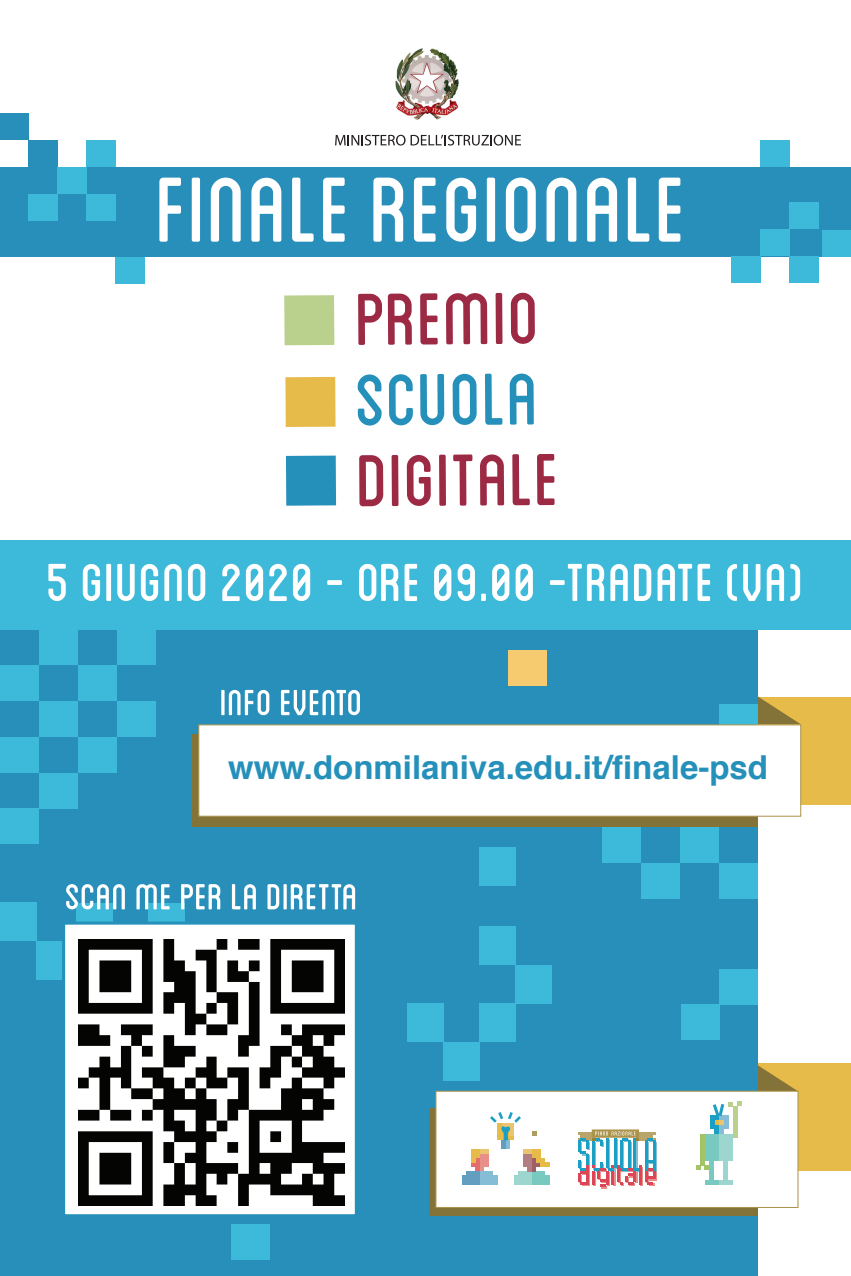
<style>
.page{position:relative;width:851px;height:1276px;background:#fff}
.page>*{position:absolute;margin:0;border:0;box-sizing:border-box;transform-origin:0 0}
.t1{font:103.2px "Blanch Caps";letter-spacing:-.005em;color:#9d2a44}
.t2{font:103.2px "Blanch Caps";letter-spacing:-.005em;color:#2590ba}
.t3{font:75px "Blanch Caps";color:#fff}
.t4{font:51px "Blanch Caps";color:#fff}
.t5{font:700 33px "Helvetica";color:#2590ba}
</style>
<div class="page">
<div style="left:0;top:167px;width:850px;height:90px;background:#288fba"></div>
<div style="left:757px;top:696px;width:93px;height:108px;background:#e6bb49"></div>
<svg style="left:757px;top:692px;width:43px;height:32px"></svg>
<div style="left:754px;top:1063px;width:96px;height:108px;background:#e6bb49"></div>
<svg style="left:757px;top:1058px;width:39px;height:32px"></svg>
<div style="left:0;top:629px;width:757px;height:647px;background:#288fba"></div>
<div style="left:0;top:540px;width:850px;height:89px;background:#3db9da"></div>
<div style="left:429px;top:1107px;width:328px;height:108px;background:#847338"></div>
<div style="left:435px;top:1090px;width:363px;height:117px;background:#fff;border:1px solid #ab934b"></div>
<svg style="left:578px;top:1129px;width:79px;height:59px"></svg>
<svg style="left:462px;top:1112px;width:87px;height:73px"></svg>
<svg style="left:696px;top:1101px;width:46px;height:83px"></svg>
<div style="left:192px;top:734px;width:565px;height:92px;background:#847338"></div>
<div style="left:284px;top:295px;width:50px;height:50px;background:#b9d18c"></div>
<div style="left:285px;top:377px;width:50px;height:50px;background:#e6bb49"></div>
<div style="left:286px;top:455px;width:50px;height:51px;background:#2590ba"></div>
<div style="left:718px;top:704px;width:39px;height:36px;background:#3db9da"></div>
<div style="left:680px;top:826px;width:38px;height:36px;background:#3db9da"></div>
<div style="left:602px;top:826px;width:39px;height:36px;background:#3db9da"></div>
<div style="left:641px;top:862px;width:39px;height:36px;background:#3db9da"></div>
<div style="left:681px;top:1003px;width:39px;height:36px;background:#3db9da"></div>
<div style="left:718px;top:862px;width:39px;height:36px;background:#3db9da"></div>
<div style="left:719px;top:969px;width:38px;height:36px;background:#3db9da"></div>
<div style="left:0;top:737px;width:39px;height:36px;background:#3db9da"></div>
<div style="left:39px;top:701px;width:39px;height:36px;background:#3db9da"></div>
<div style="left:78px;top:737px;width:39px;height:36px;background:#3db9da"></div>
<div style="left:117px;top:701px;width:39px;height:36px;background:#3db9da"></div>
<div style="left:78px;top:665px;width:39px;height:36px;background:#3db9da"></div>
<div style="left:117px;top:629px;width:39px;height:36px;background:#3db9da"></div>
<div style="left:0;top:665px;width:39px;height:36px;background:#3db9da"></div>
<div style="left:39px;top:629px;width:39px;height:36px;background:#3db9da"></div>
<div style="left:0;top:808px;width:39px;height:36px;background:#3db9da"></div>
<div style="left:39px;top:773px;width:39px;height:36px;background:#3db9da"></div>
<div style="left:76px;top:903px;width:36px;height:39px;background:#3db9da"></div>
<div style="left:148px;top:903px;width:36px;height:39px;background:#3db9da"></div>
<div style="left:0;top:902px;width:36px;height:39px;background:#3db9da"></div>
<div style="left:36px;top:941px;width:36px;height:38px;background:#3db9da"></div>
<div style="left:479px;top:1003px;width:36px;height:39px;background:#3db9da"></div>
<div style="left:479px;top:926px;width:36px;height:39px;background:#3db9da"></div>
<div style="left:515px;top:965px;width:36px;height:39px;background:#3db9da"></div>
<div style="left:479px;top:847px;width:36px;height:39px;background:#3db9da"></div>
<div style="left:407px;top:1003px;width:36px;height:39px;background:#3db9da"></div>
<div style="left:443px;top:1042px;width:36px;height:39px;background:#3db9da"></div>
<div style="left:231px;top:1224px;width:39px;height:36px;background:#3db9da"></div>
<div style="left:508px;top:649px;width:38px;height:36px;background:#f6cb6f"></div>
<div style="left:198px;top:724px;width:603px;height:92px;background:#fff;border:1px solid #ab934b"></div>
<img style="left:395px;top:48px;width:64px;height:72px">
<svg style="left:335px;top:135px;width:186px;height:11px"></svg>
<div style="left:62px;top:921px;width:296px;height:296px;background:#fff;border:3px solid #2590ba"></div>
<img style="left:78px;top:939px;width:267px;height:266px">
<div style="left:87px;top:194px;width:29px;height:27px;background:#3db9da"></div>
<div style="left:57px;top:167px;width:30px;height:27px;background:#3db9da"></div>
<div style="left:87px;top:140px;width:29px;height:27px;background:#3db9da"></div>
<div style="left:28px;top:140px;width:29px;height:27px;background:#288fba"></div>
<div style="left:0;top:113px;width:28px;height:27px;background:#288fba"></div>
<div style="left:28px;top:194px;width:29px;height:27px;background:#3db9da"></div>
<div style="left:116px;top:257px;width:29px;height:27px;background:#3db9da"></div>
<div style="left:760px;top:140px;width:29px;height:27px;background:#3db9da"></div>
<svg style="left:159px;top:178px;width:22px;height:64px"></svg>
<svg style="left:192px;top:178px;width:8px;height:64px"></svg>
<svg style="left:211px;top:178px;width:30px;height:64px"></svg>
<svg style="left:251px;top:178px;width:30px;height:64px"></svg>
<svg style="left:292px;top:178px;width:21px;height:64px"></svg>
<svg style="left:323px;top:178px;width:21px;height:64px"></svg>
<svg style="left:373px;top:178px;width:30px;height:64px"></svg>
<svg style="left:414px;top:178px;width:21px;height:64px"></svg>
<svg style="left:446px;top:178px;width:30px;height:64px"></svg>
<svg style="left:486px;top:178px;width:9px;height:64px"></svg>
<svg style="left:506px;top:178px;width:29px;height:64px"></svg>
<svg style="left:546px;top:178px;width:30px;height:64px"></svg>
<svg style="left:587px;top:178px;width:30px;height:64px"></svg>
<svg style="left:627px;top:178px;width:22px;height:64px"></svg>
<svg style="left:658px;top:178px;width:22px;height:64px"></svg>
<div style="left:789px;top:256px;width:29px;height:27px;background:#3db9da"></div>
<div style="left:760px;top:229px;width:29px;height:27px;background:#3db9da"></div>
<div style="left:789px;top:202px;width:29px;height:27px;background:#3db9da"></div>
<div style="left:731px;top:256px;width:29px;height:27px;background:#3db9da"></div>
<div style="left:822px;top:230px;width:28px;height:27px;background:#3db9da"></div>
<h1 class="t1" style="left:355px;top:272px;width:187px">PREMIO</h1>
<h1 class="t2" style="left:356px;top:353px;width:185px">SCUOLA</h1>
<h1 class="t1" style="left:356px;top:433px;width:206px">DIGITALE</h1>
<h2 class="t3" style="left:46px;top:548px;width:759px">5 GIUGNO 2020 - ORE 09.00 -TRADATE (VA)</h2>
<h3 class="t4" style="left:220px;top:679px;width:144px">info evento</h3>
<p class="t5" style="left:228px;top:740px;width:541px">www.donmilaniva.edu.it/finale-psd</p>
<h3 class="t4" style="left:65px;top:873px;width:294px">scan me per la diretta</h3>
</div>
